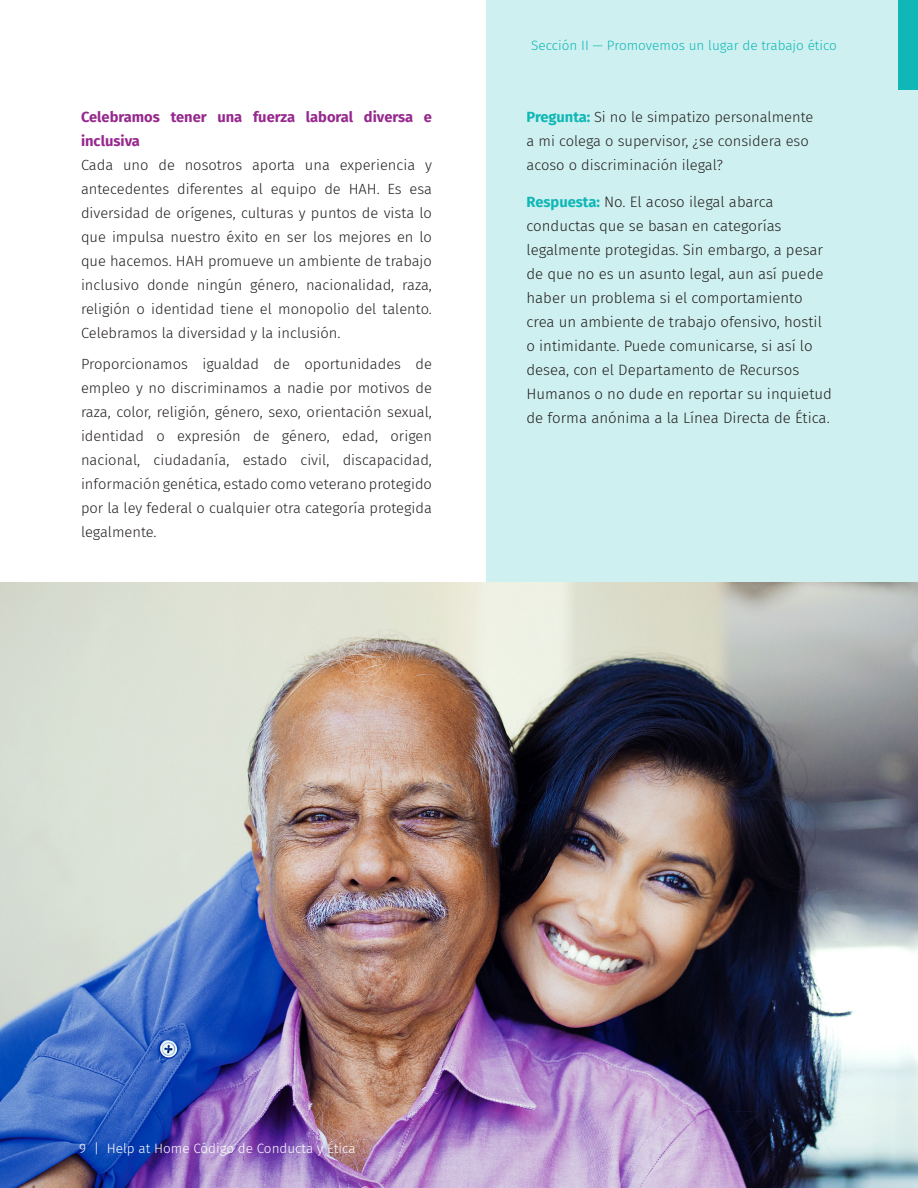
<style>
.page{position:relative;width:918px;height:1188px;background:#fff}
.page>*{position:absolute;margin:0;border:0;box-sizing:border-box;transform-origin:0 0}
.HaH_Paragraph{font:300 15px/24px "Fira Sans";color:#231f20}
.HaH_Paragraph-2{font:300 14.7px/24px "Fira Sans";color:#231f20;text-align:justify}
.Subheader{font:700 14.7px/24px "Fira Sans";color:#96288e}
.t1{font:300 13.5px "Fira Sans";color:#0fb7b6}
.t2{font:300 13.5px "Fira Sans";color:#fff}
.s1{font-weight:700;color:#0fb7b6}
.s2{font-weight:700;font-size:14.7px;color:#0fb7b6}
</style>
<div class="page">
<div style="left:486px;top:0;width:432px;height:582px;background:#cff0f0"></div>
<div style="left:898px;top:0;width:20px;height:89px;background:#0fb7b6"></div>
<img style="left:0;top:582px;width:918px;height:606px">
<p class="Subheader" style="left:81px;top:104px;width:353px">Celebramos tener una fuerza laboral diversa e inclusiva</p>
<p class="HaH_Paragraph-2" style="left:81px;top:153px;width:353px">Cada uno de nosotros aporta una experiencia y antecedentes diferentes al equipo de HAH. Es esa diversidad de orígenes, culturas y puntos de vista lo que impulsa nuestro éxito en ser los mejores en lo que hacemos. HAH promueve un ambiente de trabajo inclusivo donde ningún género, nacionalidad, raza, religión o identidad tiene el monopolio del talento.<br>Celebramos la diversidad y la inclusión.</p>
<p class="HaH_Paragraph-2" style="left:81px;top:352px;width:353px">Proporcionamos igualdad de oportunidades de empleo y no discriminamos a nadie por motivos de raza, color, religión, género, sexo, orientación sexual, identidad o expresión de género, edad, origen nacional, ciudadanía, estado civil, discapacidad, información genética, estado como veterano protegido por la ley federal o cualquier otra categoría protegida legalmente.</p>
<p class="t1" style="left:531px;top:36px;width:307px">Sección II — Promovemos un lugar de trabajo ético</p>
<p class="HaH_Paragraph-2" style="left:526px;top:105px;width:288px;text-align:left"><span class="s1">Pregunta:</span> Si no le simpatizo personalmente a mi colega o supervisor, ¿se considera eso acoso o discriminación ilegal?</p>
<p class="HaH_Paragraph" style="left:526px;top:190px;width:307px"><span class="s2">Respuesta:</span> No. El acoso ilegal abarca conductas que se basan en categorías legalmente protegidas. Sin embargo, a pesar de que no es un asunto legal, aun así puede haber un problema si el comportamiento crea un ambiente de trabajo ofensivo, hostil o intimidante. Puede comunicarse, si así lo desea, con el Departamento de Recursos Humanos o no dude en reportar su inquietud de forma anónima a la Línea Directa de Ética.</p>
<p class="t2" style="left:79px;top:1138px;width:278px">9 | Help at Home Código de Conducta y Ética</p>
</div>
